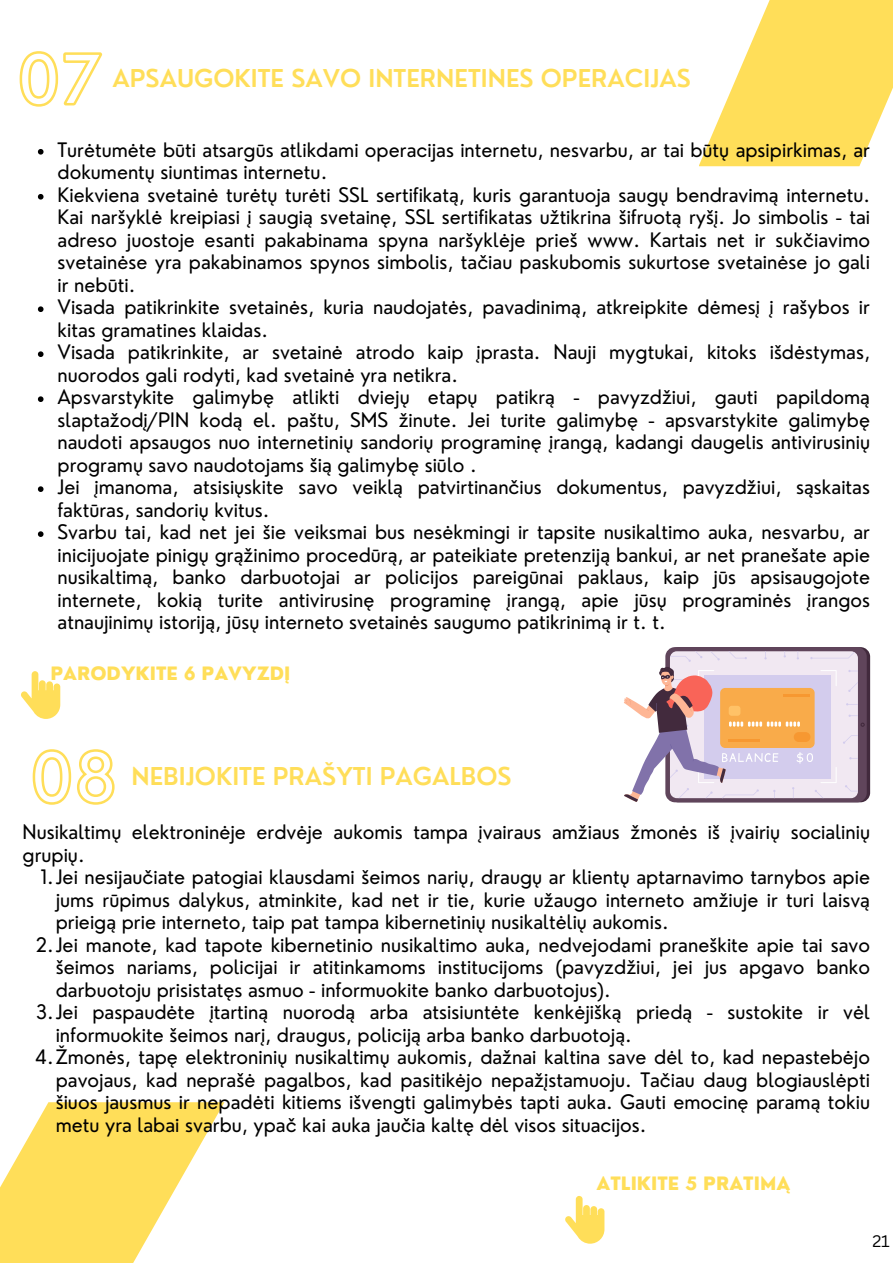
<style>
.page{position:relative;width:893px;height:1264px;background:#fff}
.page>*{position:absolute;margin:0;border:0;box-sizing:border-box;transform-origin:0 0}
.t1{font:600 24px "Nourd";color:#ffde59}
.t2{font:19.5px/22.5px "Nourd";color:#000}
.t3{font:800 18px "Nourd";color:#ffde59}
.t4{font:16.2px "Canva Sans";color:#000}
</style>
<div class="page">
<svg style="left:699px;top:0;width:193px;height:166px"></svg>
<svg style="left:0;top:1102px;width:224px;height:160px"></svg>
<svg style="left:19px;top:51px;width:84px;height:56px"></svg>
<svg style="left:38px;top:149px;width:6px;height:6px"></svg>
<svg style="left:38px;top:194px;width:6px;height:5px"></svg>
<svg style="left:38px;top:306px;width:6px;height:6px"></svg>
<svg style="left:38px;top:351px;width:6px;height:6px"></svg>
<svg style="left:38px;top:396px;width:6px;height:6px"></svg>
<svg style="left:38px;top:486px;width:6px;height:6px"></svg>
<svg style="left:38px;top:531px;width:6px;height:6px"></svg>
<svg style="left:21px;top:671px;width:39px;height:48px"></svg>
<svg style="left:32px;top:749px;width:83px;height:56px"></svg>
<svg style="left:565px;top:1195px;width:39px;height:48px"></svg>
<div style="left:665px;top:647px;width:201px;height:155px;background:#60455b;border-radius:10px"></div>
<svg style="left:624px;top:651px;width:240px;height:151px"></svg>
<p class="t1" style="left:112px;top:63px;width:580px">APSAUGOKITE SAVO INTERNETINES OPERACIJAS</p>
<p class="t2" style="left:58px;top:138px;width:814px">Turėtumėte būti atsargūs atlikdami operacijas internetu, nesvarbu, ar tai būtų apsipirkimas, ar dokumentų siuntimas internetu.</p>
<p class="t2" style="left:58px;top:183px;width:814px;text-align:justify">Kiekviena svetainė turėtų turėti SSL sertifikatą, kuris garantuoja saugų bendravimą internetu.<br>Kai naršyklė kreipiasi į saugią svetainę, SSL sertifikatas užtikrina šifruotą ryšį. Jo simbolis - tai adreso juostoje esanti pakabinama spyna naršyklėje prieš www. Kartais net ir sukčiavimo svetainėse yra pakabinamos spynos simbolis, tačiau paskubomis sukurtose svetainėse jo gali ir nebūti.</p>
<p class="t2" style="left:58px;top:296px;width:814px">Visada patikrinkite svetainės, kuria naudojatės, pavadinimą, atkreipkite dėmesį į rašybos ir kitas gramatines klaidas.</p>
<p class="t2" style="left:58px;top:341px;width:814px">Visada patikrinkite, ar svetainė atrodo kaip įprasta. Nauji mygtukai, kitoks išdėstymas, nuorodos gali rodyti, kad svetainė yra netikra.</p>
<p class="t2" style="left:58px;top:385px;width:814px;text-align:justify">Apsvarstykite galimybę atlikti dviejų etapų patikrą - pavyzdžiui, gauti papildomą slaptažodį/PIN kodą el. paštu, SMS žinute. Jei turite galimybę - apsvarstykite galimybę naudoti apsaugos nuo internetinių sandorių programinę įrangą, kadangi daugelis antivirusinių programų savo naudotojams šią galimybę siūlo .</p>
<p class="t2" style="left:58px;top:475px;width:814px">Jei įmanoma, atsisiųskite savo veiklą patvirtinančius dokumentus, pavyzdžiui, sąskaitas faktūras, sandorių kvitus.</p>
<p class="t2" style="left:58px;top:520px;width:814px;text-align:justify">Svarbu tai, kad net jei šie veiksmai bus nesėkmingi ir tapsite nusikaltimo auka, nesvarbu, ar inicijuojate pinigų grąžinimo procedūrą, ar pateikiate pretenziją bankui, ar net pranešate apie nusikaltimą, banko darbuotojai ar policijos pareigūnai paklaus, kaip jūs apsisaugojote internete, kokią turite antivirusinę programinę įrangą, apie jūsų programinės įrangos atnaujinimų istoriją, jūsų interneto svetainės saugumo patikrinimą ir t. t.</p>
<p class="t3" style="left:50px;top:662px;width:241px">PARODYKITE 6 PAVYZDĮ</p>
<p class="t1" style="left:131px;top:760px;width:381px">NEBIJOKITE PRAŠYTI PAGALBOS</p>
<p class="t2" style="left:23px;top:820px;width:848px">Nusikaltimų elektroninėje erdvėje aukomis tampa įvairaus amžiaus žmonės iš įvairių socialinių grupių.</p>
<p class="t2" style="left:56px;top:865px;width:815px;text-align:justify;text-indent:-15px">1.Jei nesijaučiate patogiai klausdami šeimos narių, draugų ar klientų aptarnavimo tarnybos apie jums rūpimus dalykus, atminkite, kad net ir tie, kurie užaugo interneto amžiuje ir turi laisvą prieigą prie interneto, taip pat tampa kibernetinių nusikaltėlių aukomis.</p>
<p class="t2" style="left:56px;top:933px;width:815px;text-align:justify;text-indent:-20px">2.Jei manote, kad tapote kibernetinio nusikaltimo auka, nedvejodami praneškite apie tai savo šeimos nariams, policijai ir atitinkamoms institucijoms (pavyzdžiui, jei jus apgavo banko darbuotoju prisistatęs asmuo - informuokite banko darbuotojus).</p>
<p class="t2" style="left:56px;top:1000px;width:815px;text-indent:-20px">3.Jei paspaudėte įtartiną nuorodą arba atsisiuntėte kenkėjišką priedą - sustokite ir vėl informuokite šeimos narį, draugus, policiją arba banko darbuotoją.</p>
<p class="t2" style="left:56px;top:1045px;width:815px;text-align:justify;text-indent:-20px">4.Žmonės, tapę elektroninių nusikaltimų aukomis, dažnai kaltina save dėl to, kad nepastebėjo pavojaus, kad neprašė pagalbos, kad pasitikėjo nepažįstamuoju. Tačiau daug blogiauslėpti šiuos jausmus ir nepadėti kitiems išvengti galimybės tapti auka. Gauti emocinę paramą tokiu metu yra labai svarbu, ypač kai auka jaučia kaltę dėl visos situacijos.</p>
<p class="t3" style="left:596px;top:1172px;width:195px">ATLIKITE 5 PRATIMĄ</p>
<p class="t4" style="left:872px;top:1229px;width:19px">21</p>
</div>
